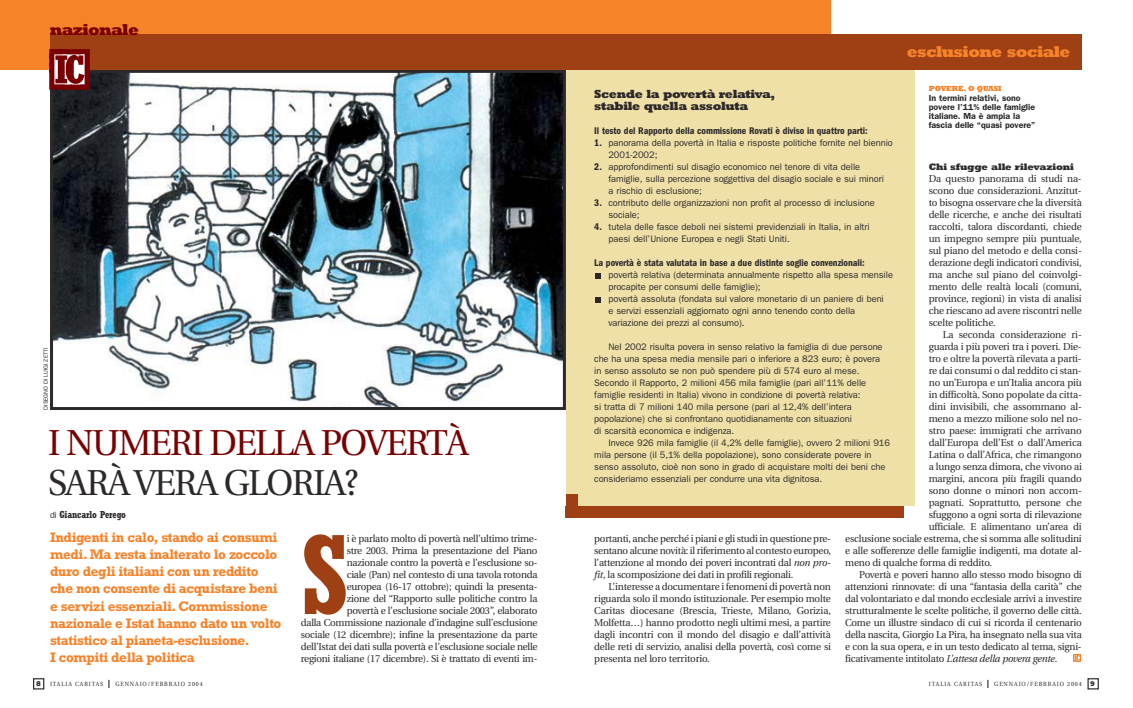
<style>
.page{position:relative;width:1133px;height:708px;background:#fff}
.page>*{position:absolute;margin:0;border:0;box-sizing:border-box;transform-origin:0 0}
.t1{font:700 condensed 112.4px "Rockwell";color:#9e4014}
.t2{font:36px "Utopia";letter-spacing:-.045em;color:#780000}
.t3{font:36px "Utopia";letter-spacing:-.045em;color:#2d292a}
.t4{font:800 16px "Rockwell";letter-spacing:-.04em;color:#f68229}
.t5{font:800 16px "Rockwell";letter-spacing:-.04em;color:#780000}
.t6{font:700 14px/17.1px "Rockwell";letter-spacing:-.03em;color:#f68229}
.t7{font:800 12px/12px "Rockwell";letter-spacing:-.035em;color:#2d292a}
.t8{font:10px/12px "Utopia";letter-spacing:-.02em;color:#2d292a;text-align:justify}
.t9{font:600 condensed 10px "Franklin Gothic";letter-spacing:-.005em;color:#2d292a}
.t10{font:700 condensed 10px "Rockwell";letter-spacing:-.015em;color:#2d292a}
.t11{font:9.5px/12px "Franklin Gothic";letter-spacing:-.005em;color:#2d292a}
.t12{font:800 9.5px "Rockwell";letter-spacing:-.015em;color:#2d292a}
.t13{font:600 8.8px/9px "Franklin Gothic";color:#2d292a}
.t14{font:800 7.5px "Rockwell";letter-spacing:-.02em;color:#f68229}
.t15{font:800 7px "Rockwell";color:#2d292a}
.t16{font:6px "Utopia";letter-spacing:.16em;color:#2d292a;scale:.94 1}
.t17{font:6px "Franklin Gothic";letter-spacing:-.005em;color:#2d292a}
.s1{font-family:"Franklin Gothic";font-weight:400;font-stretch:normal;font-size:9px}
.s2{font-weight:600;font-stretch:condensed;font-size:10px}
.s3{font-style:italic}
.s4{font-family:"Rockwell";font-weight:700;font-size:9px}
.s5{font-family:"Rockwell";font-weight:800;font-size:7px}
</style>
<div class="page">
<svg style="left:1074px;top:655px;width:7px;height:7px"></svg>
<img style="left:54px;top:74px;width:508px;height:332px">
<div style="left:50px;top:70px;width:516px;height:340px;border:3px solid #2d292a"></div>
<div style="left:566px;top:62px;width:349px;height:444px;background:#eee0a6"></div>
<svg style="left:595px;top:297px;width:5px;height:5px"></svg>
<svg style="left:595px;top:273px;width:5px;height:5px"></svg>
<div style="left:566px;top:506px;width:338px;height:12px;background:#9e4014"></div>
<div style="left:566px;top:494px;width:12px;height:24px;background:#9e4014"></div>
<div style="left:33px;top:678px;width:11px;height:12px;border:1px solid #2d292a"></div>
<div style="left:1087px;top:678px;width:12px;height:12px;border:1px solid #2d292a"></div>
<div style="left:0;top:0;width:831px;height:70px;background:#f68229"></div>
<div style="left:50px;top:34px;width:1032px;height:36px;background:#9e4014"></div>
<img style="left:50px;top:50px;width:40px;height:40px">
<h3 class="t5" style="left:50px;top:24px;width:91px">nazionale</h3>
<p class="t17" style="left:44px;top:410px;width:63px;rotate:-90deg">DISEGNO DI LUIGI ZETTI</p>
<h2 class="t2" style="left:48px;top:428px;width:422px">I NUMERI DELLA POVERTÀ</h2>
<h2 class="t3" style="left:48px;top:468px;width:312px">SARÀ VERA GLORIA?</h2>
<p class="t6" style="left:50px;top:530px;width:233px">Indigenti in calo, stando ai consumi medi. Ma resta inalterato lo zoccolo duro degli italiani con un reddito che non consente di acquistare beni e servizi essenziali. Commissione nazionale e Istat hanno dato un volto statistico al pianeta-esclusione.<br>I compiti della politica</p>
<p class="t10" style="left:50px;top:511px;width:78px"><span class="s1">di</span> Giancarlo Perego</p>
<h1 class="t1" style="left:301px;top:535px;width:50px">S</h1>
<p class="t8" style="left:301px;top:534px;width:238px;text-align:right">i è parlato molto di povertà nell’ultimo trime-<br>stre 2003. Prima la presentazione del Piano<br>nazionale contro la povertà e l’esclusione so-<br>ciale (Pan) nel contesto di una tavola rotonda<br>europea (16-17 ottobre); quindi la presenta-<br>zione del “Rapporto sulle politiche contro la<br>povertà e l’esclusione sociale 2003”, elaborato<br>dalla Commissione nazionale d’indagine sull’esclusione sociale (12 dicembre); infine la presentazione da parte dell’Istat dei dati sulla povertà e l’esclusione sociale nelle regioni italiane (17 dicembre). Si è trattato di eventi im-</p>
<h3 class="t4" style="left:907px;top:46px;width:165px">esclusione sociale</h3>
<p class="t14" style="left:929px;top:86px;width:74px">POVERE. O QUASI</p>
<p class="t13" style="left:929px;top:94px;width:108px">In termini relativi, sono povere l’11% delle famiglie italiane. Ma è ampia la fascia delle “quasi povere”</p>
<p class="t7" style="left:594px;top:89px;width:182px">Scende la povertà relativa, stabile quella assoluta</p>
<p class="t9" style="left:594px;top:127px;width:275px">Il testo del Rapporto della commissione Rovati è diviso in quattro parti:</p>
<p class="t11" style="left:608px;top:138px;width:286px;text-indent:-14px"><span class="s2">1.</span> panorama della povertà in Italia e risposte politiche fornite nel biennio<br>2001-2002;</p>
<p class="t11" style="left:608px;top:162px;width:277px;text-indent:-14px"><span class="s2">2.</span> approfondimenti sul disagio economico nel tenore di vita delle famiglie, sulla percezione soggettiva del disagio sociale e sui minori a rischio di esclusione;</p>
<p class="t11" style="left:608px;top:198px;width:268px;text-indent:-14px"><span class="s2">3.</span> contributo delle organizzazioni non profit al processo di inclusione sociale;</p>
<p class="t11" style="left:608px;top:222px;width:263px;text-indent:-14px"><span class="s2">4.</span> tutela delle fasce deboli nei sistemi previdenziali in Italia, in altri paesi dell’Unione Europea e negli Stati Uniti.</p>
<p class="t9" style="left:594px;top:259px;width:272px">La povertà è stata valutata in base a due distinte soglie convenzionali:</p>
<p class="t11" style="left:608px;top:270px;width:286px">povertà relativa (determinata annualmente rispetto alla spesa mensile procapite per consumi delle famiglie);<br>povertà assoluta (fondata sul valore monetario di un paniere di beni<br>e servizi essenziali aggiornato ogni anno tenendo conto della variazione dei prezzi al consumo).</p>
<p class="t11" style="left:594px;top:342px;width:290px;text-indent:14px">Nel 2002 risulta povera in senso relativo la famiglia di due persone che ha una spesa media mensile pari o inferiore a 823 euro; è povera in senso assoluto se non può spendere più di 574 euro al mese.<br>Secondo il Rapporto, 2 milioni 456 mila famiglie (pari all’11% delle famiglie residenti in Italia) vivono in condizione di povertà relativa:<br>si tratta di 7 milioni 140 mila persone (pari al 12,4% dell’intera popolazione) che si confrontano quotidianamente con situazioni<br>di scarsità economica e indigenza.</p>
<p class="t11" style="left:594px;top:438px;width:297px;text-indent:14px">Invece 926 mila famiglie (il 4,2% delle famiglie), ovvero 2 milioni 916 mila persone (il 5,1% della popolazione), sono considerate povere in senso assoluto, cioè non sono in grado di acquistare molti dei beni che consideriamo essenziali per condurre una vita dignitosa.</p>
<p class="t12" style="left:929px;top:164px;width:147px">Chi sfugge alle rilevazioni</p>
<p class="t8" style="left:929px;top:174px;width:155px">Da questo panorama di studi na&shy;scono due considerazioni. Anzitut&shy;to bisogna osservare che la diversità delle ricerche, e anche dei risultati raccolti, talora discordanti, chiede un impegno sempre più puntuale, sul piano del metodo e della consi&shy;derazione degli indicatori condivisi, ma anche sul piano del coinvolgi&shy;mento delle realtà locali (comuni, province, regioni) in vista di analisi che riescano ad avere riscontri nelle scelte politiche.</p>
<p class="t8" style="left:943px;top:330px;width:140px">La seconda considerazione ri-</p>
<p class="t8" style="left:929px;top:342px;width:155px">guarda i più poveri tra i poveri. Die-</p>
<p class="t8" style="left:929px;top:354px;width:155px">tro e oltre la povertà rilevata a parti-</p>
<p class="t8" style="left:929px;top:366px;width:155px">re dai consumi o dal reddito ci stan-</p>
<p class="t8" style="left:929px;top:378px;width:155px">no un’Europa e un’Italia ancora più</p>
<p class="t8" style="left:929px;top:390px;width:155px">in difficoltà. Sono popolate da citta-</p>
<p class="t8" style="left:929px;top:402px;width:155px">dini invisibili, che assommano al-</p>
<p class="t8" style="left:929px;top:414px;width:155px">meno a mezzo milione solo nel no-</p>
<p class="t8" style="left:929px;top:426px;width:155px">stro paese: immigrati che arrivano</p>
<p class="t8" style="left:929px;top:438px;width:155px">dall’Europa dell’Est o dall’America</p>
<p class="t8" style="left:929px;top:450px;width:155px">Latina o dall’Africa, che rimangono</p>
<p class="t8" style="left:929px;top:462px;width:155px">a lungo senza dimora, che vivono ai</p>
<p class="t8" style="left:929px;top:474px;width:155px">margini, ancora più fragili quando</p>
<p class="t8" style="left:929px;top:486px;width:155px">sono donne o minori non accom-</p>
<p class="t8" style="left:929px;top:498px;width:155px">pagnati. Soprattutto, persone che</p>
<p class="t8" style="left:929px;top:510px;width:155px">sfuggono a ogni sorta di rilevazione</p>
<p class="t8" style="left:929px;top:522px;width:155px">ufficiale. E alimentano un’area di</p>
<p class="t8" style="left:845px;top:534px;width:238px">esclusione sociale estrema, che si somma alle solitudini</p>
<p class="t8" style="left:845px;top:546px;width:238px">e alle sofferenze delle famiglie indigenti, ma dotate al-</p>
<p class="t8" style="left:845px;top:558px;width:149px">meno di qualche forma di reddito.</p>
<p class="t8" style="left:859px;top:570px;width:224px">Povertà e poveri hanno allo stesso modo bisogno di</p>
<p class="t8" style="left:845px;top:582px;width:238px">attenzioni rinnovate: di una “fantasia della carità” che</p>
<p class="t8" style="left:845px;top:594px;width:238px">dal volontariato e dal mondo ecclesiale arrivi a investire</p>
<p class="t8" style="left:845px;top:606px;width:238px">strutturalmente le scelte politiche, il governo delle città.</p>
<p class="t8" style="left:845px;top:618px;width:238px">Come un illustre sindaco di cui si ricorda il centenario</p>
<p class="t8" style="left:845px;top:630px;width:238px">della nascita, Giorgio La Pira, ha insegnato nella sua vita</p>
<p class="t8" style="left:845px;top:642px;width:238px">e con la sua opera, e in un testo dedicato al tema, signi-</p>
<p class="t8" style="left:845px;top:654px;width:214px">ficativamente intitolato <span class="s3">L’attesa della povera gente</span>.</p>
<p class="t8" style="left:594px;top:534px;width:238px">portanti, anche perché i piani e gli studi in questione pre&shy;sentano alcune novità: il riferimento al contesto europeo, l’attenzione al mondo dei poveri incontrati dal <span class="s3">non pro&shy;fit</span>, la scomposizione dei dati in profili regionali.</p>
<p class="t8" style="left:594px;top:582px;width:238px;text-indent:14px">L’interesse a documentare i fenomeni di povertà non riguarda solo il mondo istituzionale. Per esempio molte Caritas diocesane (Brescia, Trieste, Milano, Gorizia, Molfetta…) hanno prodotto negli ultimi mesi, a partire dagli incontri con il mondo del disagio e dall’attività delle reti di servizio, analisi della povertà, così come si presenta nel loro territorio.</p>
<p class="t15" style="left:36px;top:681px;width:6px">8</p>
<p class="t16" style="left:50px;top:682px;width:164px">ITALIA CARITAS <span class="s4">|</span> GENNAIO/FEBBRAIO 2004</p>
<p class="t16" style="left:929px;top:682px;width:178px">ITALIA CARITAS <span class="s4">|</span> GENNAIO/FEBBRAIO 2004 <span class="s5">9</span></p>
</div>
